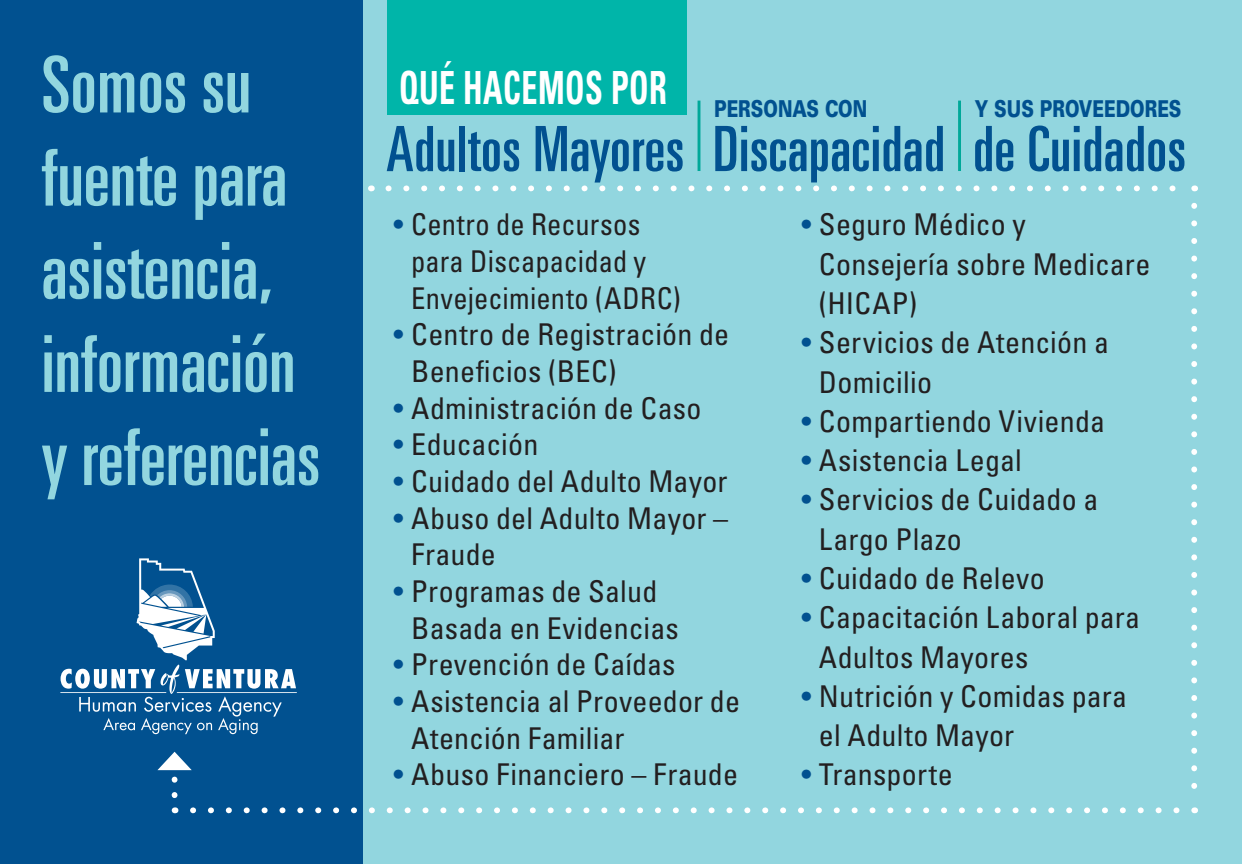
<style>
.page{position:relative;width:1242px;height:864px;background:#fff}
.page>*{position:absolute;margin:0;border:0;box-sizing:border-box;transform-origin:0 0}
.t1{font:ultra-condensed 78.6px/93px "Univers LT Std";color:#92d6df}
.t2{font:ultra-condensed 62.7px "Univers LT Std";letter-spacing:.005em;color:#015190}
.t3{font:700 condensed 45.6px "Univers LT Std";letter-spacing:.015em;color:#fff;scale:.7 1}
.t4{font:condensed 30px/39.3px "Univers LT Std";letter-spacing:.01em;color:#231f20}
.t5{font:condensed 30px/36.6px "Univers LT Std";letter-spacing:.01em;color:#231f20;scale:.95 1}
.t6{font:900 23.4px "Univers LT Std";color:#015190;scale:.75 1}
.s1{color:#015190}
</style>
<div class="page">
<div style="left:291px;top:0;width:951px;height:864px;background:#92d6df"></div>
<div style="left:0;top:0;width:362px;height:864px;background:#015190"></div>
<svg style="left:388px;top:185px;width:788px;height:6px"></svg>
<svg style="left:190px;top:807px;width:987px;height:6px"></svg>
<svg style="left:1191px;top:206px;width:6px;height:607px"></svg>
<svg style="left:157px;top:752px;width:35px;height:43px"></svg>
<div style="left:388px;top:0;width:299px;height:115px;background:#00b5a9"></div>
<hr style="left:698px;top:101px;width:2px;height:70px;background:#00a899">
<hr style="left:958px;top:101px;width:3px;height:70px;background:#00a899">
<svg style="left:60px;top:558px;width:237px;height:176px"></svg>
<p class="t1" style="left:41px;top:38px;width:280px">Somos su fuente para asistencia, información y referencias</p>
<p class="t3" style="left:399px;top:60px;width:384px">QUÉ HACEMOS POR</p>
<p class="t2" style="left:386px;top:113px;width:300px">Adultos Mayores</p>
<p class="t6" style="left:975px;top:94px;width:277px">Y SUS PROVEEDORES</p>
<p class="t2" style="left:713px;top:113px;width:475px">Discapacidad de Cuidados</p>
<p class="t6" style="left:714px;top:94px;width:206px">PERSONAS CON</p>
<p class="t5" style="left:411px;top:206px;width:285px;text-indent:-17px"><span class="s1">•</span> Centro de Recursos para Discapacidad y<br>Envejecimiento (ADRC)</p>
<p class="t4" style="left:411px;top:316px;width:320px;line-height:36.6px;text-indent:-17px"><span class="s1">•</span> Centro de Registración de<br>Beneficios (BEC)</p>
<p class="t4" style="left:394px;top:388px;width:309px"><span class="s1">•</span> Administración de Caso</p>
<p class="t4" style="left:394px;top:425px;width:146px"><span class="s1">•</span> Educación</p>
<p class="t4" style="left:394px;top:461px;width:336px"><span class="s1">•</span> Cuidado del Adulto Mayor</p>
<p class="t4" style="left:411px;top:499px;width:319px;line-height:36.6px;text-indent:-17px"><span class="s1">•</span> Abuso del Adulto Mayor –<br>Fraude</p>
<p class="t4" style="left:411px;top:573px;width:269px;line-height:36.6px;text-indent:-17px"><span class="s1">•</span> Programas de Salud<br>Basada en Evidencias</p>
<p class="t4" style="left:394px;top:645px;width:283px"><span class="s1">•</span> Prevención de Caídas</p>
<p class="t4" style="left:411px;top:683px;width:330px;line-height:36.6px;text-indent:-17px"><span class="s1">•</span> Asistencia al Proveedor de<br>Atención Familiar</p>
<p class="t4" style="left:394px;top:755px;width:346px"><span class="s1">•</span> Abuso Financiero – Fraude</p>
<p class="t4" style="left:819px;top:205px;width:333px;text-indent:-17px"><span class="s1">•</span> Seguro Médico y<br>Consejería sobre Medicare (HICAP)</p>
<p class="t4" style="left:819px;top:323px;width:292px;text-indent:-17px"><span class="s1">•</span> Servicios de Atención a<br>Domicilio</p>
<p class="t4" style="left:801px;top:401px;width:305px"><span class="s1">•</span> Compartiendo Vivienda</p>
<p class="t4" style="left:801px;top:440px;width:222px"><span class="s1">•</span> Asistencia Legal</p>
<p class="t4" style="left:819px;top:480px;width:281px;text-indent:-17px"><span class="s1">•</span> Servicios de Cuidado a<br>Largo Plazo</p>
<p class="t4" style="left:801px;top:558px;width:245px"><span class="s1">•</span> Cuidado de Relevo</p>
<p class="t4" style="left:819px;top:598px;width:323px;text-indent:-17px"><span class="s1">•</span> Capacitación Laboral para<br>Adultos Mayores</p>
<p class="t4" style="left:819px;top:676px;width:310px;text-indent:-17px"><span class="s1">•</span> Nutrición y Comidas para el Adulto Mayor</p>
<p class="t4" style="left:801px;top:755px;width:153px"><span class="s1">•</span> Transporte</p>
</div>
